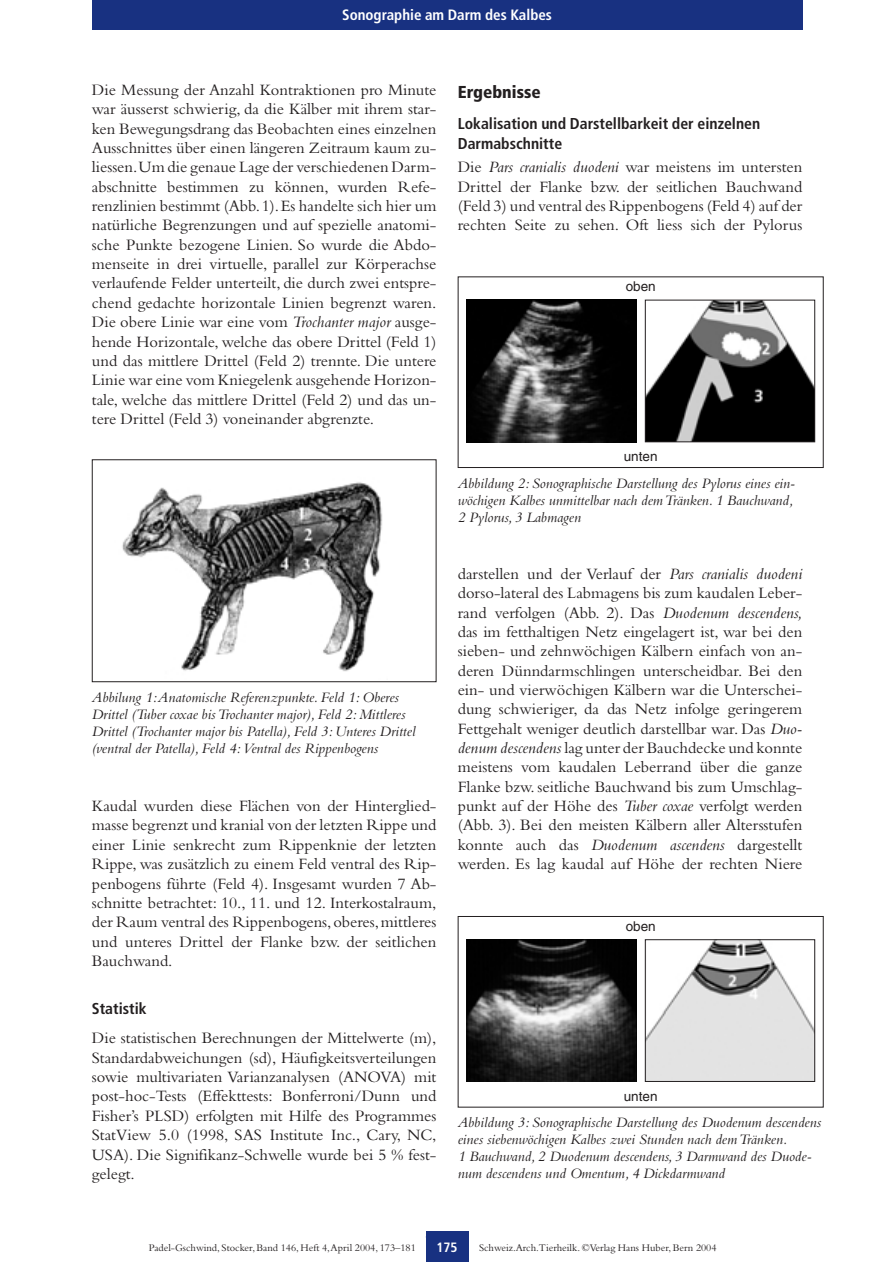
<style>
.page{position:relative;width:893px;height:1262px;background:#fff}
.page>*{position:absolute;margin:0;border:0;box-sizing:border-box;transform-origin:0 0}
.t1{font:900 condensed 17.25px "Frutiger";color:#231f20}
.t2{font:16.5px/19.4px "Bembo";color:#231f20;text-align:justify}
.t3{font:700 condensed 15.75px/19.4px "Frutiger";color:#231f20}
.t4{font:italic 15px/17.2px "Bembo";color:#231f20}
.t5{font:700 condensed 15px "Frutiger";color:#fff}
.t6{font:13.5px "Helvetica";color:#231f20}
.t7{font:700 condensed 13.5px "Frutiger";color:#fff}
.t8{font:10.5px "Bembo";color:#231f20}
.s1{font-style:italic}
</style>
<div class="page">
<div style="left:92px;top:0;width:710px;height:30px;background:#183181"></div>
<div style="left:426px;top:1231px;width:42px;height:30px;background:#183181"></div>
<img style="left:122px;top:482px;width:261px;height:190px">
<div style="left:92px;top:459px;width:344px;height:223px;border:1px solid #231f20"></div>
<div style="left:458px;top:276px;width:365px;height:192px;border:1px solid #231f20"></div>
<img style="left:466px;top:300px;width:170px;height:142px">
<img style="left:647px;top:302px;width:166px;height:138px">
<div style="left:645px;top:300px;width:170px;height:142px;border:1px solid #231f20"></div>
<div style="left:458px;top:916px;width:365px;height:191px;border:1px solid #231f20"></div>
<img style="left:466px;top:939px;width:170px;height:142px">
<img style="left:647px;top:941px;width:166px;height:138px">
<div style="left:645px;top:939px;width:170px;height:142px;border:1px solid #231f20"></div>
<p class="t5" style="left:342px;top:9px;width:211px">Sonographie am Darm des Kalbes</p>
<p class="t2" style="left:92px;top:82px;width:346px">Die Messung der Anzahl Kontraktionen pro Minute war äusserst schwierig, da die Kälber mit ihrem star&shy;ken Bewegungsdrang das Beobachten eines einzelnen Ausschnittes über einen längeren Zeitraum kaum zu&shy;liessen.Um die genaue Lage der verschiedenen Darm&shy;abschnitte bestimmen zu können, wurden Refe&shy;renzlinien bestimmt (Abb.1).Es handelte sich hier um natürliche Begrenzungen und auf spezielle anatomi&shy;sche Punkte bezogene Linien. So wurde die Abdo&shy;menseite in drei virtuelle, parallel zur Körperachse verlaufende Felder unterteilt, die durch zwei entspre&shy;chend gedachte horizontale Linien begrenzt waren.<br>Die obere Linie war eine vom <span class="s1">Trochanter major</span> ausge&shy;hende Horizontale, welche das obere Drittel (Feld 1) und das mittlere Drittel (Feld 2) trennte. Die untere Linie war eine vom Kniegelenk ausgehende Horizon&shy;tale, welche das mittlere Drittel (Feld 2) und das un&shy;tere Drittel (Feld 3) voneinander abgrenzte.</p>
<p class="t4" style="left:92px;top:689px;width:325px">Abbilung 1:Anatomische Referenzpunkte. Feld 1: Oberes Drittel (Tuber coxae bis Trochanter major), Feld 2: Mittleres Drittel (Trochanter major bis Patella), Feld 3: Unteres Drittel (ventral der Patella), Feld 4:Ventral des Rippenbogens</p>
<p class="t2" style="left:92px;top:797px;width:346px">Kaudal wurden diese Flächen von der Hinterglied&shy;masse begrenzt und kranial von der letzten Rippe und einer Linie senkrecht zum Rippenknie der letzten Rippe, was zusätzlich zu einem Feld ventral des Rip&shy;penbogens führte (Feld 4). Insgesamt wurden 7 Ab&shy;schnitte betrachtet: 10., 11. und 12. Interkostalraum, der Raum ventral des Rippenbogens,oberes,mittleres und unteres Drittel der Flanke bzw. der seitlichen Bauchwand.</p>
<p class="t3" style="left:92px;top:1000px;width:56px">Statistik</p>
<p class="t2" style="left:92px;top:1030px;width:346px">Die statistischen Berechnungen der Mittelwerte (m), Standardabweichungen (sd), Häufigkeitsverteilungen sowie multivariaten Varianzanalysen (ANOVA) mit post-hoc-Tests (Effekttests: Bonferroni/Dunn und Fisher’s PLSD) erfolgten mit Hilfe des Programmes StatView 5.0 (1998, SAS Institute Inc., Cary, NC, USA). Die Signifikanz-Schwelle wurde bei 5 % fest&shy;gelegt.</p>
<p class="t1" style="left:458px;top:85px;width:84px">Ergebnisse</p>
<p class="t3" style="left:458px;top:115px;width:304px">Lokalisation und Darstellbarkeit der einzelnen<br>Darmabschnitte</p>
<p class="t2" style="left:458px;top:159px;width:346px">Die <span class="s1">Pars cranialis duodeni</span> war meistens im untersten Drittel der Flanke bzw. der seitlichen Bauchwand (Feld 3) und ventral des Rippenbogens (Feld 4) auf der rechten Seite zu sehen. Oft liess sich der Pylorus</p>
<p class="t6" style="left:625px;top:281px;width:32px">oben</p>
<p class="t6" style="left:623px;top:451px;width:35px">unten</p>
<p class="t4" style="left:458px;top:475px;width:339px;text-align:justify">Abbildung 2: Sonographische Darstellung des Pylorus eines ein&shy;wöchigen Kalbes unmittelbar nach dem Tränken. 1 Bauchwand, 2 Pylorus, 3 Labmagen</p>
<p class="t2" style="left:457px;top:565px;width:346px">darstellen und der Verlauf der <span class="s1">Pars cranialis duodeni </span>dorso-lateral des Labmagens bis zum kaudalen Leber&shy;rand verfolgen (Abb. 2). Das <span class="s1">Duodenum descendens, </span>das im fetthaltigen Netz eingelagert ist, war bei den sieben- und zehnwöchigen Kälbern einfach von an&shy;deren Dünndarmschlingen unterscheidbar. Bei den ein- und vierwöchigen Kälbern war die Unterschei&shy;dung schwieriger, da das Netz infolge geringerem Fettgehalt weniger deutlich darstellbar war. Das <span class="s1">Duo&shy;denum descendens</span> lag unter der Bauchdecke und konnte meistens vom kaudalen Leberrand über die ganze Flanke bzw. seitliche Bauchwand bis zum Umschlag&shy;punkt auf der Höhe des <span class="s1">Tuber coxae</span> verfolgt werden (Abb. 3). Bei den meisten Kälbern aller Altersstufen konnte auch das <span class="s1">Duodenum ascendens</span> dargestellt werden. Es lag kaudal auf Höhe der rechten Niere</p>
<p class="t6" style="left:625px;top:921px;width:32px">oben</p>
<p class="t6" style="left:623px;top:1091px;width:35px">unten</p>
<p class="t4" style="left:458px;top:1114px;width:365px">Abbildung 3: Sonographische Darstellung des Duodenum descendens eines siebenwöchigen Kalbes zwei Stunden nach dem Tränken.<br>1 Bauchwand, 2 Duodenum descendens, 3 Darmwand des Duode&shy;num descendens und Omentum, 4 Dickdarmwand</p>
<p class="t7" style="left:436px;top:1241px;width:23px">175</p>
<p class="t8" style="left:149px;top:1244px;width:268px">Padel-Gschwind, Stocker, Band 146, Heft 4,April 2004, 173–181</p>
<p class="t8" style="left:479px;top:1244px;width:239px">Schweiz.Arch.Tierheilk. ©Verlag Hans Huber, Bern 2004</p>
</div>
